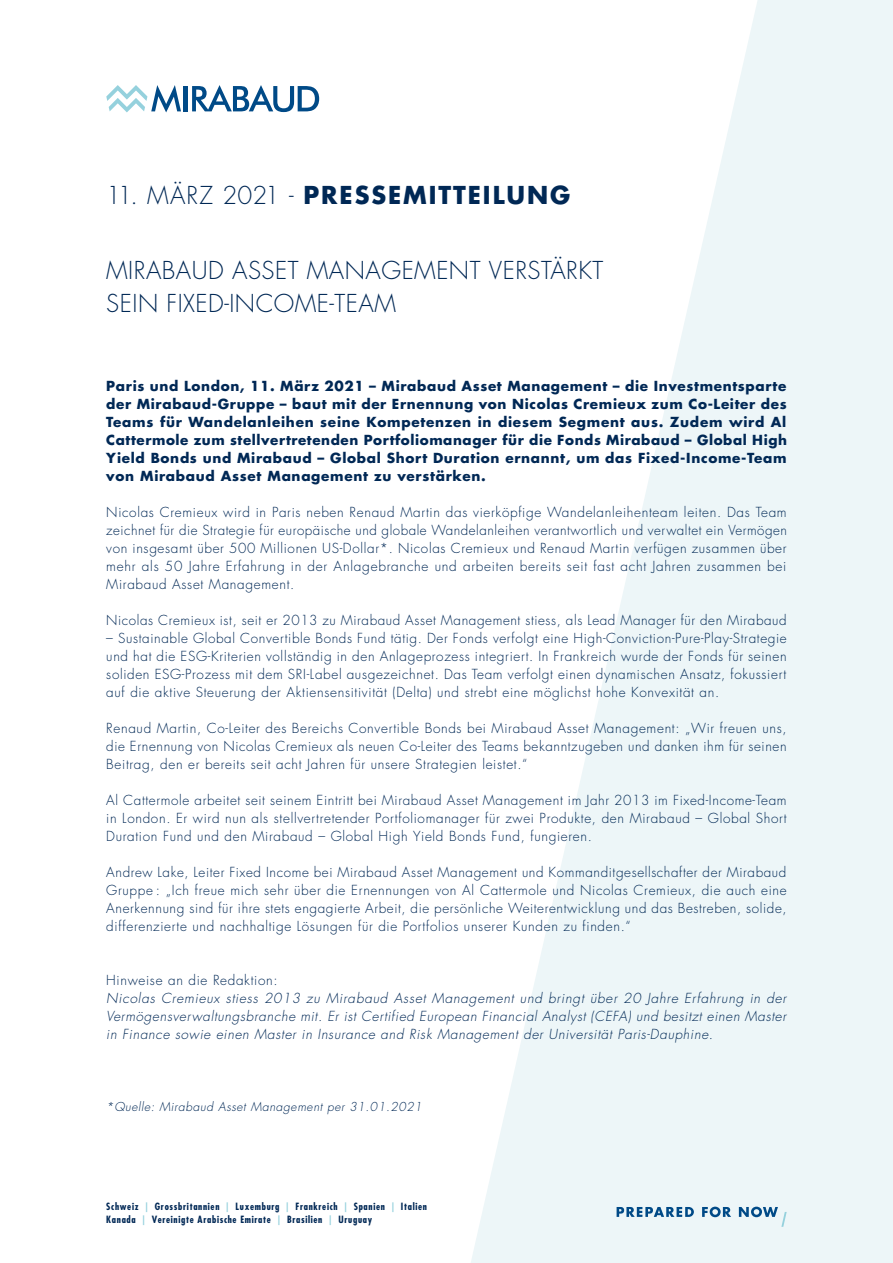
<style>
.page{position:relative;width:893px;height:1263px;background:#fff}
.page>*{position:absolute;margin:0;border:0;box-sizing:border-box;transform-origin:0 0}
.Titre{font:300 24px/33px "Futura Std";letter-spacing:.02em;color:#002855}
.Titre-2{font:700 24px "Futura Std";letter-spacing:.08em;color:#002855}
.Texte_courant{font:300 13.5px/18px "Futura Std";letter-spacing:.05em;color:#002855;text-align:justify}
.Texte_courant-2{font:700 13.5px/18px "Futura Std";letter-spacing:.05em;color:#002855;text-align:justify}
.Texte_courant-3{font:italic 300 13.5px/18px "Futura Std";letter-spacing:.05em;color:#002855;text-align:justify}
.Texte_courant-4{font:italic 300 12px "Futura Std";letter-spacing:.05em;color:#002855}
.t1{font:700 condensed 9.75px "Futura Std";letter-spacing:.07em;color:#002855}
.s1{font-weight:300}
.s2{color:#95d1dd}
</style>
<div class="page">
<svg style="left:471px;top:0;width:422px;height:1263px;fill:#edf6f8"></svg>
<svg style="left:617px;top:1206px;width:170px;height:21px;background:#b7cfde"></svg>
<hr style="left:183px;top:86px;width:4px;height:25px;background:#004a87">
<svg style="left:192px;top:85px;width:127px;height:27px"></svg>
<svg style="left:106px;top:85px;width:75px;height:27px"></svg>
<p class="Titre-2" style="left:106px;top:179px;width:466px"><span class="s1">11. MÄRZ 2021 -</span> PRESSEMITTEILUNG</p>
<p class="Titre" style="left:106px;top:254px;width:499px">MIRABAUD ASSET MANAGEMENT VERSTÄRKT<br>SEIN FIXED-INCOME-TEAM</p>
<p class="Texte_courant-2" style="left:106px;top:377px;width:682px">Paris und London, 11. März 2021 – Mirabaud Asset Management – die Investmentsparte der Mirabaud-Gruppe – baut mit der Ernennung von Nicolas Cremieux zum Co-Leiter des Teams für Wandelanleihen seine Kompetenzen in diesem Segment aus. Zudem wird Al Cattermole zum stellvertretenden Portfoliomanager für die Fonds Mirabaud – Global High Yield Bonds und Mirabaud – Global Short Duration ernannt, um das Fixed-Income-Team von Mirabaud Asset Management zu verstärken.</p>
<p class="Texte_courant" style="left:106px;top:504px;width:682px">Nicolas Cremieux wird in Paris neben Renaud Martin das vierköpfige Wandelanleihenteam leiten. Das Team zeichnet für die Strategie für europäische und globale Wandelanleihen verantwortlich und verwaltet ein Vermögen von insgesamt über 500 Millionen US-Dollar*. Nicolas Cremieux und Renaud Martin verfügen zusammen über mehr als 50 Jahre Erfahrung in der Anlagebranche und arbeiten bereits seit fast acht Jahren zusammen bei Mirabaud Asset Management.</p>
<p class="Texte_courant" style="left:106px;top:612px;width:682px">Nicolas Cremieux ist, seit er 2013 zu Mirabaud Asset Management stiess, als Lead Manager für den Mirabaud</p>
<p class="Texte_courant" style="left:106px;top:630px;width:682px">– Sustainable Global Convertible Bonds Fund tätig. Der Fonds verfolgt eine High-Conviction-Pure-Play-Strategie und hat die ESG-Kriterien vollständig in den Anlageprozess integriert. In Frankreich wurde der Fonds für seinen soliden ESG-Prozess mit dem SRI-Label ausgezeichnet. Das Team verfolgt einen dynamischen Ansatz, fokussiert auf die aktive Steuerung der Aktiensensitivität (Delta) und strebt eine möglichst hohe Konvexität an.</p>
<p class="Texte_courant" style="left:106px;top:720px;width:682px">Renaud Martin, Co-Leiter des Bereichs Convertible Bonds bei Mirabaud Asset Management: „Wir freuen uns, die Ernennung von Nicolas Cremieux als neuen Co-Leiter des Teams bekanntzugeben und danken ihm für seinen Beitrag, den er bereits seit acht Jahren für unsere Strategien leistet.“</p>
<p class="Texte_courant" style="left:106px;top:792px;width:682px">Al Cattermole arbeitet seit seinem Eintritt bei Mirabaud Asset Management im Jahr 2013 im Fixed-Income-Team in London. Er wird nun als stellvertretender Portfoliomanager für zwei Produkte, den Mirabaud – Global Short Duration Fund und den Mirabaud – Global High Yield Bonds Fund, fungieren.</p>
<p class="Texte_courant" style="left:106px;top:864px;width:682px">Andrew Lake, Leiter Fixed Income bei Mirabaud Asset Management und Kommanditgesellschafter der Mirabaud Gruppe : „Ich freue mich sehr über die Ernennungen von Al Cattermole und Nicolas Cremieux, die auch eine Anerkennung sind für ihre stets engagierte Arbeit, die persönliche Weiterentwicklung und das Bestreben, solide, differenzierte und nachhaltige Lösungen für die Portfolios unserer Kunden zu finden.“</p>
<p class="Texte_courant" style="left:106px;top:972px;width:173px">Hinweise an die Redaktion:</p>
<p class="Texte_courant-3" style="left:106px;top:990px;width:681px">Nicolas Cremieux stiess 2013 zu Mirabaud Asset Management und bringt über 20 Jahre Erfahrung in der Vermögensverwaltungsbranche mit. Er ist Certified European Financial Analyst (CEFA) und besitzt einen Master in Finance sowie einen Master in Insurance and Risk Management der Universität Paris-Dauphine.</p>
<p class="Texte_courant-4" style="left:106px;top:1099px;width:317px">*Quelle: Mirabaud Asset Management per 31.01.2021</p>
<p class="t1" style="left:106px;top:1200px;width:322px">Schweiz <span class="s2">|</span> Grossbritannien <span class="s2">|</span> Luxemburg <span class="s2">|</span> Frankreich <span class="s2">|</span> Spanien <span class="s2">|</span> Italien</p>
<p class="t1" style="left:106px;top:1214px;width:267px">Kanada <span class="s2">|</span> Vereinigte Arabische Emirate <span class="s2">|</span> Brasilien <span class="s2">|</span> Uruguay</p>
</div>
